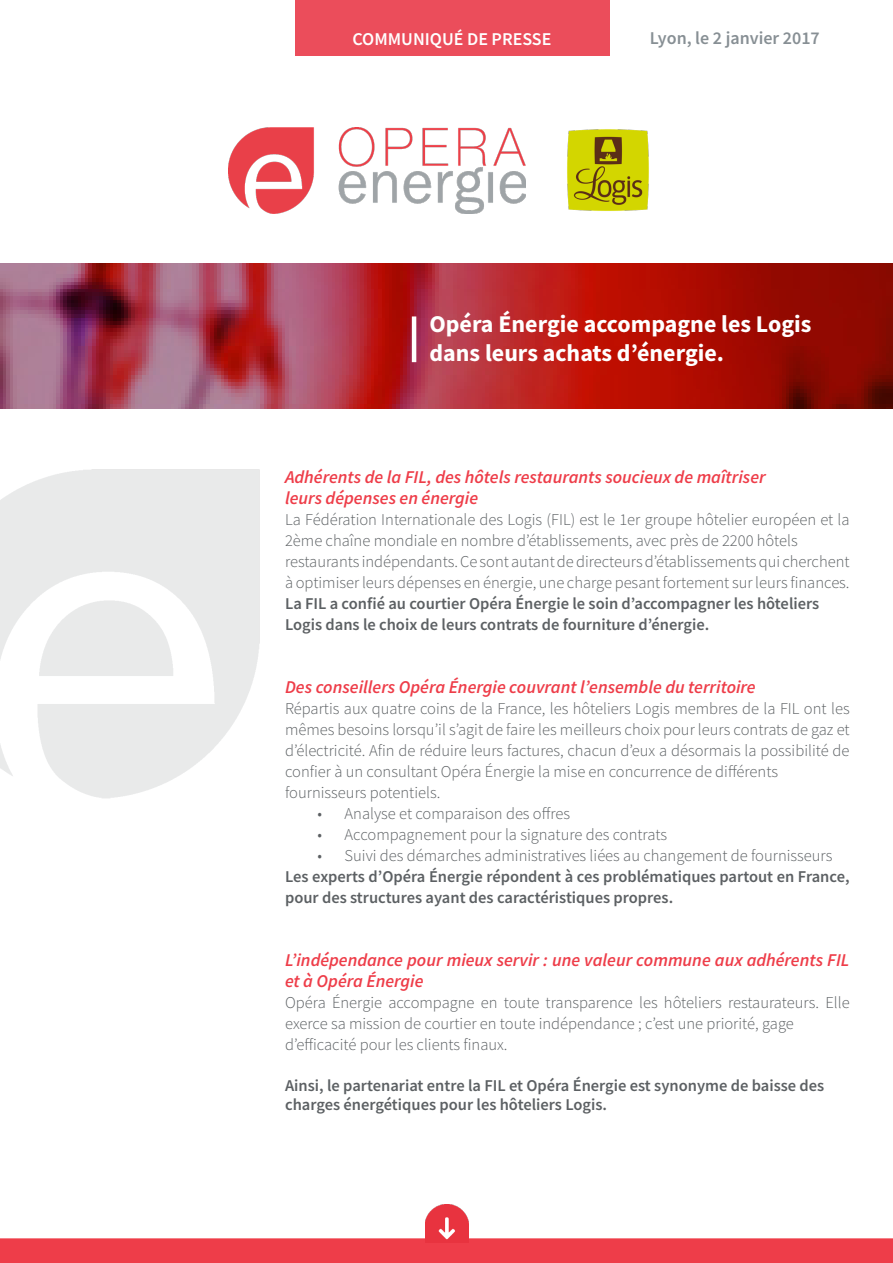
<style>
.page{position:relative;width:893px;height:1263px;background:#fff}
.page>*{position:absolute;margin:0;border:0;box-sizing:border-box;transform-origin:0 0}
.t1{font:700 24px "Source Sans Pro";color:#fff}
.t2{font:italic 600 18px/21px "Source Sans Pro";color:#ee3d49}
.t3{font:600 18px "Source Sans Pro";color:#878f94}
.t4{font:600 18px "Source Sans Pro";color:#fff}
.t5{font:300 16.5px/21px "Source Sans Pro";color:#5c6063}
.t6{font:600 16.5px/21px "Source Sans Pro";color:#5c6063}
</style>
<div class="page">
<div style="left:296px;top:0;width:314px;height:56px;background:#eb4d5b"></div>
<img style="left:229px;top:128px;width:297px;height:85px">
<img style="left:0;top:264px;width:893px;height:144px">
<hr style="left:412px;top:316px;width:4px;height:46px;background:#fff">
<div style="left:0;top:1238px;width:893px;height:25px;background:#ee3d49"></div>
<img style="left:425px;top:1205px;width:44px;height:38px">
<img style="left:567px;top:129px;width:82px;height:82px">
<p class="t4" style="left:352px;top:27px;width:200px">COMMUNIQUÉ DE PRESSE</p>
<p class="t3" style="left:650px;top:26px;width:172px">Lyon, le 2 janvier 2017</p>
<p class="t1" style="left:429px;top:308px;width:383px">Opéra Énergie accompagne les Logis</p>
<p class="t1" style="left:429px;top:337px;width:296px">dans leurs achats d’énergie.</p>
<p class="t2" style="left:285px;top:467px;width:482px">Adhérents de la FIL, des hôtels restaurants soucieux de maîtriser</p>
<p class="t2" style="left:285px;top:488px;width:195px">leurs dépenses en énergie</p>
<p class="t5" style="left:285px;top:509px;width:566px">La Fédération Internationale des Logis (FIL) est le 1er groupe hôtelier européen et la<br>2ème chaîne mondiale en nombre d’établissements, avec près de 2200 hôtels</p>
<p class="t5" style="left:285px;top:551px;width:566px">restaurants indépendants. Ce sont autant de directeurs d’établissements qui cherchent à optimiser leurs dépenses en énergie, une charge pesant fortement sur leurs finances.</p>
<p class="t6" style="left:285px;top:593px;width:536px">La FIL a confié au courtier Opéra Énergie le soin d’accompagner les hôteliers</p>
<p class="t6" style="left:285px;top:614px;width:426px">Logis dans le choix de leurs contrats de fourniture d’énergie.</p>
<p class="t2" style="left:285px;top:677px;width:472px">Des conseillers Opéra Énergie couvrant l’ensemble du territoire</p>
<p class="t5" style="left:285px;top:698px;width:566px;text-align:justify">Répartis aux quatre coins de la France, les hôteliers Logis membres de la FIL ont les mêmes besoins lorsqu’il s’agit de faire les meilleurs choix pour leurs contrats de gaz et d’électricité. Afin de réduire leurs factures, chacun d’eux a désormais la possibilité de confier à un consultant Opéra Énergie la mise en concurrence de différents</p>
<p class="t5" style="left:285px;top:782px;width:157px">fournisseurs potentiels.</p>
<p class="t5" style="left:318px;top:803px;width:254px">• Analyse et comparaison des offres</p>
<p class="t5" style="left:318px;top:824px;width:351px">• Accompagnement pour la signature des contrats</p>
<p class="t5" style="left:318px;top:845px;width:516px">• Suivi des démarches administratives liées au changement de fournisseurs</p>
<p class="t6" style="left:285px;top:866px;width:566px">Les experts d’Opéra Énergie répondent à ces problématiques partout en France, pour des structures ayant des caractéristiques propres.</p>
<p class="t2" style="left:285px;top:950px;width:566px">L’indépendance pour mieux servir : une valeur commune aux adhérents FIL et à Opéra Énergie</p>
<p class="t5" style="left:285px;top:992px;width:566px">Opéra Énergie accompagne en toute transparence les hôteliers restaurateurs. Elle exerce sa mission de courtier en toute indépendance ; c’est une priorité, gage</p>
<p class="t5" style="left:285px;top:1034px;width:224px">d’efficacité pour les clients finaux.</p>
<p class="t6" style="left:285px;top:1075px;width:541px;line-height:19.5px">Ainsi, le partenariat entre la FIL et Opéra Énergie est synonyme de baisse des charges énergétiques pour les hôteliers Logis.</p>
</div>
